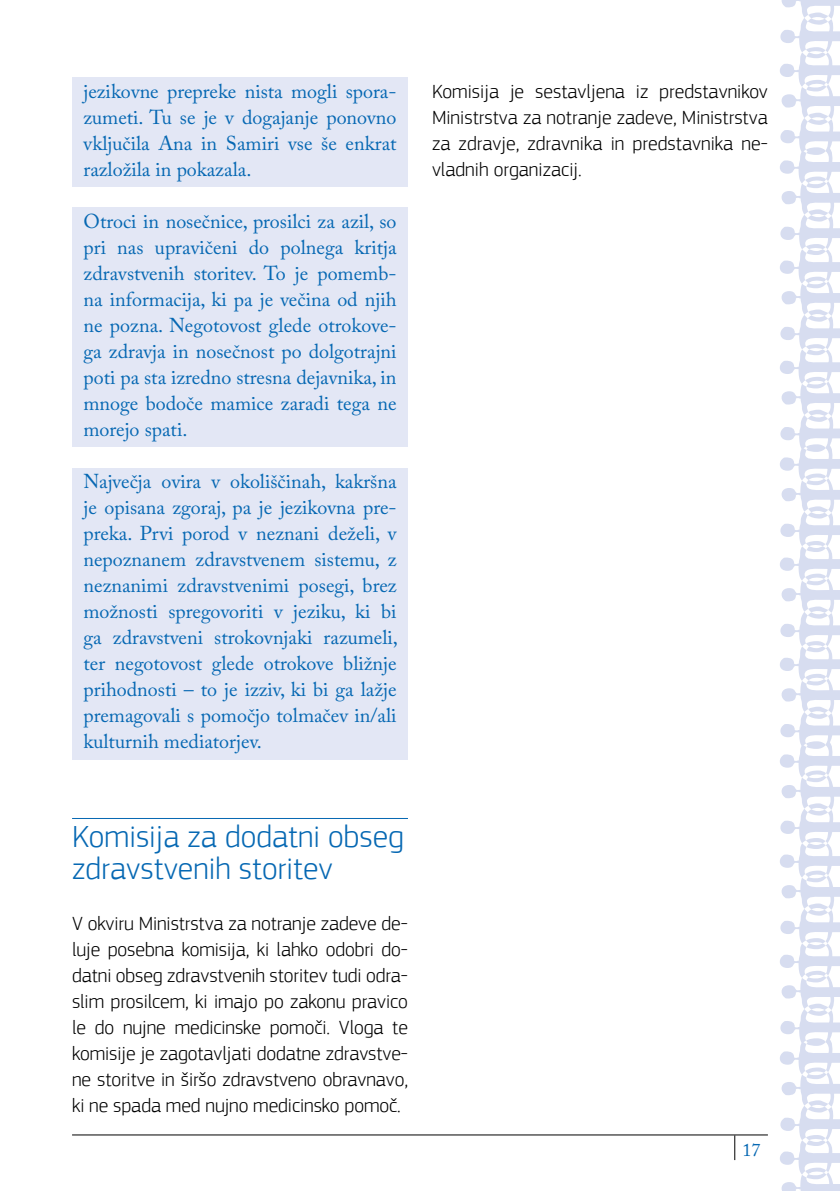
<style>
.page{position:relative;width:840px;height:1191px;background:#fff}
.page>*{position:absolute;margin:0;border:0;box-sizing:border-box;transform-origin:0 0}
.t1{font:300 32px/32px "PF Square Sans Pro";color:#0668b3}
.t2{font:20px/26px "Adobe Caslon Pro";color:#0668b3;text-align:justify}
.t3{font:300 20px/26px "PF Square Sans Pro";letter-spacing:-.005em;color:#000;text-align:justify}
.t4{font:18px "Adobe Caslon Pro";color:#0668b3}
</style>
<div class="page">
<svg style="left:780px;top:0;width:59px;height:1191px"></svg>
<hr style="left:72px;top:1134px;width:695px;height:1px;background:#000">
<div style="left:72px;top:78px;width:336px;height:109px;background:#e3e7f5"></div>
<div style="left:72px;top:208px;width:336px;height:239px;background:#e3e7f5"></div>
<div style="left:72px;top:468px;width:336px;height:291px;background:#e3e7f5"></div>
<hr style="left:72px;top:818px;width:336px;height:1px;background:#0668b3">
<p class="t2" style="left:83px;top:78px;width:314px">jezikovne prepreke nista mogli spora&shy;zumeti. Tu se je v dogajanje ponovno vključila Ana in Samiri vse še enkrat razložila in pokazala.</p>
<p class="t2" style="left:83px;top:208px;width:314px">Otroci in nosečnice, prosilci za azil, so pri nas upravičeni do polnega kritja zdravstvenih storitev. To je pomemb&shy;na informacija, ki pa je večina od njih ne pozna. Negotovost glede otrokove&shy;ga zdravja in nosečnost po dolgotrajni poti pa sta izredno stresna dejavnika, in mnoge bodoče mamice zaradi tega ne morejo spati.</p>
<p class="t2" style="left:83px;top:468px;width:316px">Največja ovira v okoliščinah, kakršna je opisana zgoraj, pa je jezikovna pre&shy;preka. Prvi porod v neznani deželi, v nepoznanem zdravstvenem sistemu, z neznanimi zdravstvenimi posegi, brez možnosti spregovoriti v jeziku, ki bi ga zdravstveni strokovnjaki razumeli, ter negotovost glede otrokove bližnje prihodnosti – to je izziv, ki bi ga lažje premagovali s pomočjo tolmačev in/ali kulturnih mediatorjev.</p>
<p class="t3" style="left:432px;top:78px;width:337px">Komisija je sestavljena iz predstavnikov Ministrstva za notranje zadeve, Ministrstva za zdravje, zdravnika in predstavnika ne&shy;vladnih organizacij.</p>
<h1 class="t1" style="left:72px;top:820px;width:333px">Komisija za dodatni obseg zdravstvenih storitev</h1>
<p class="t3" style="left:72px;top:910px;width:337px">V okviru Ministrstva za notranje zadeve de&shy;luje posebna komisija, ki lahko odobri do&shy;datni obseg zdravstvenih storitev tudi odra&shy;slim prosilcem, ki imajo po zakonu pravico le do nujne medicinske pomoči. Vloga te komisije je zagotavljati dodatne zdravstve&shy;ne storitve in širšo zdravstveno obravnavo, ki ne spada med nujno medicinsko pomoč.</p>
<p class="t4" style="left:742px;top:1139px;width:19px">17</p>
</div>
